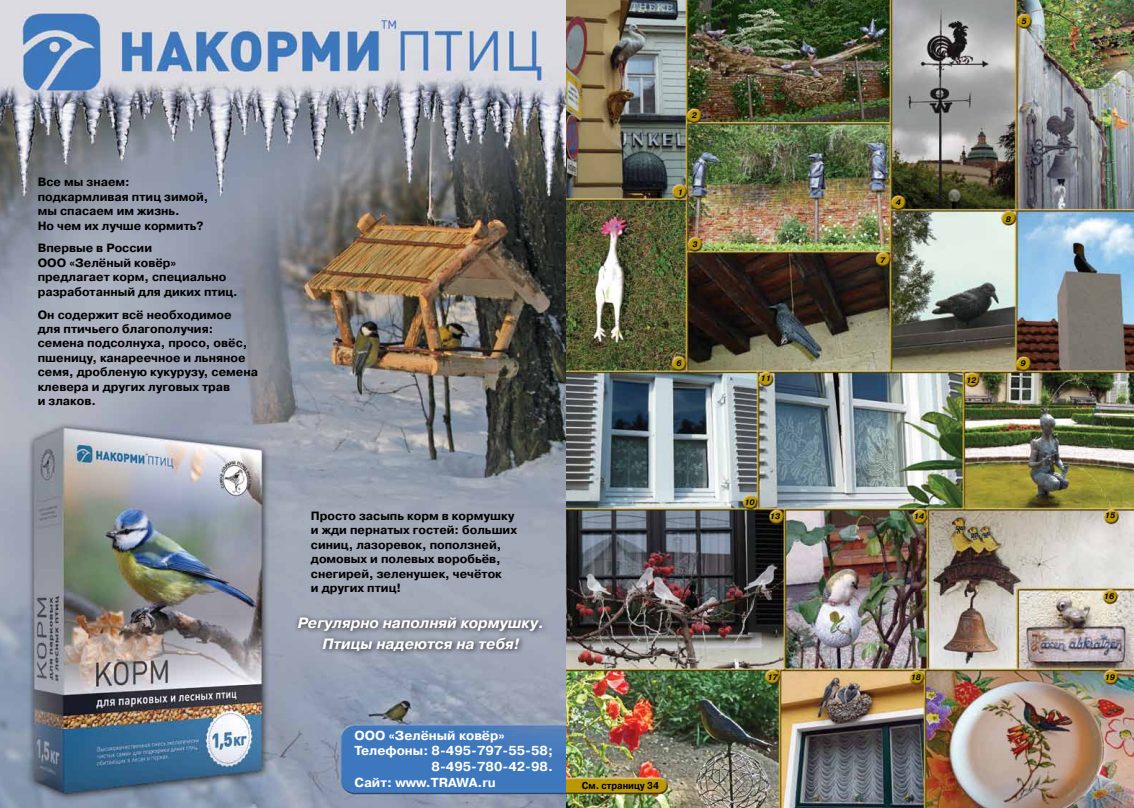
<style>
.page{position:relative;width:1134px;height:808px;background:#fff}
.page>*{position:absolute;margin:0;border:0;box-sizing:border-box;transform-origin:0 0}
.t1{font:italic 700 15px/20.8px "Pragmatica C";color:#fff;text-align:center}
.t2{font:700 13px "Pragmatica C";color:#fff}
.t3{font:700 12px/14.4px "Pragmatica C";color:#000}
.t4{font:700 10px "Pragmatica C";color:#000;scale:.9 1}
.t5{font:italic 700 8px "Pragmatica C";color:#000}
</style>
<div class="page">
<img style="left:0;top:0;width:1134px;height:808px">
<div style="left:294px;top:613px;width:254px;height:44px;background:#000;opacity:.75"></div>
<p class="t3" style="left:38px;top:175px;width:172px">Все мы знаем: подкармливая птиц зимой, мы спасаем им жизнь.<br>Но чем их лучше кормить?</p>
<p class="t3" style="left:38px;top:241px;width:202px">Впервые в России<br>ООО «Зелёный ковёр» предлагает корм, специально разработанный для диких птиц.</p>
<p class="t3" style="left:38px;top:307px;width:222px">Он содержит всё необходимое<br>для птичьего благополучия: семена подсолнуха, просо, овёс, пшеницу, канареечное и льняное семя, дробленую кукурузу, семена клевера и других луговых трав<br>и злаков.</p>
<p class="t5" style="left:692px;top:111px;width:7px">2</p>
<p class="t5" style="left:678px;top:188px;width:7px">1</p>
<p class="t5" style="left:692px;top:240px;width:7px">3</p>
<p class="t5" style="left:676px;top:358px;width:7px">6</p>
<p class="t3" style="left:311px;top:509px;width:208px">Просто засыпь корм в кормушку и жди пернатых гостей: больших синиц, лазоревок, поползней, домовых и полевых воробьёв, снегирей, зеленушек, чечёток<br>и других птиц!</p>
<p class="t1" style="left:298px;top:613px;width:248px">Регулярно наполняй кормушку.<br>Птицы надеются на тебя!</p>
<p class="t2" style="left:354px;top:728px;width:151px">ООО «Зелёный ковёр»</p>
<p class="t2" style="left:354px;top:744px;width:200px">Телефоны: 8-495-797-55-58;</p>
<p class="t2" style="left:432px;top:759px;width:123px">8-495-780-42-98.</p>
<p class="t2" style="left:354px;top:775px;width:143px">Сайт: www.TRAWA.ru</p>
<p class="t4" style="left:582px;top:780px;width:87px">См. страницу 34</p>
<p class="t5" style="left:1021px;top:17px;width:7px">5</p>
<p class="t5" style="left:896px;top:198px;width:7px">4</p>
<p class="t5" style="left:880px;top:256px;width:7px">7</p>
<p class="t5" style="left:1006px;top:214px;width:7px">8</p>
<p class="t5" style="left:760px;top:374px;width:12px">11</p>
<p class="t5" style="left:966px;top:375px;width:12px">12</p>
<p class="t5" style="left:1020px;top:358px;width:7px">9</p>
<p class="t5" style="left:744px;top:497px;width:12px">10</p>
<p class="t5" style="left:770px;top:512px;width:12px">13</p>
<p class="t5" style="left:914px;top:512px;width:12px">14</p>
<p class="t5" style="left:1105px;top:511px;width:12px">15</p>
<p class="t5" style="left:1104px;top:592px;width:12px">16</p>
<p class="t5" style="left:767px;top:672px;width:12px">17</p>
<p class="t5" style="left:911px;top:673px;width:12px">18</p>
<p class="t5" style="left:1105px;top:673px;width:12px">19</p>
</div>
